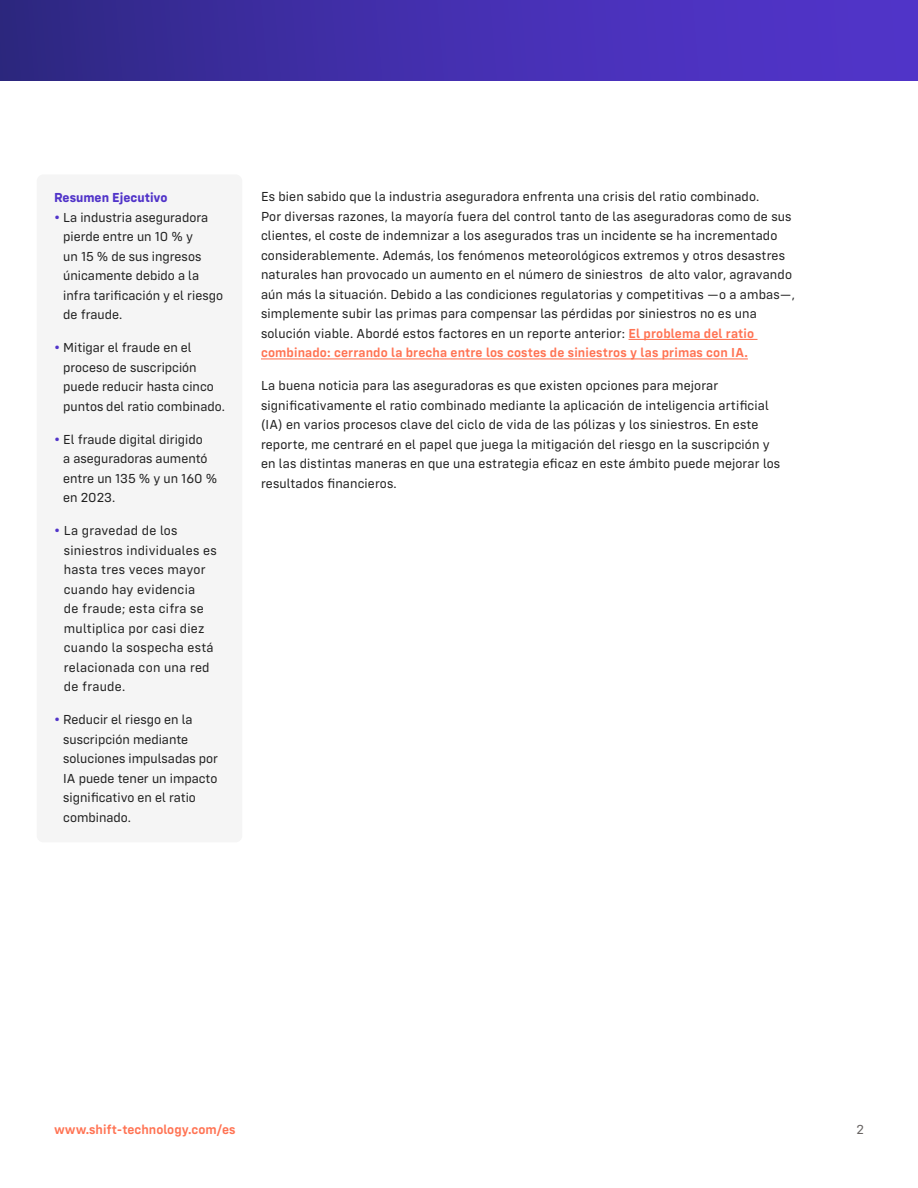
<style>
.page{position:relative;width:918px;height:1188px;background:#fff}
.page>*{position:absolute;margin:0;border:0;box-sizing:border-box;transform-origin:0 0}
.t1{font:13.5px/19.5px "Config Rounded";letter-spacing:.01em;color:#212121}
.t2{font:600 13.5px "Config Rounded";color:#ff7353}
.t3{font:700 13.5px "Config Rounded";color:#5134c9}
.t4{font:13.5px "Config Rounded";color:#686463}
.s1{font-size:16.5px;color:#5134c9}
.s2{font-weight:600;color:#ff7353}
</style>
<div class="page">
<div style="left:0;top:0;width:918px;height:81px;background:linear-gradient(to right,#302886,#5536d2)"></div>
<hr style="left:629px;top:339px;width:129px;height:1px;background:#ff7353">
<hr style="left:261px;top:358px;width:487px;height:1px;background:#ff7353">
<div style="left:37px;top:174px;width:205px;height:668px;background:#f5f5f5;border-radius:7px"></div>
<p class="t3" style="left:54px;top:189px;width:115px">Resumen Ejecutivo</p>
<p class="t1" style="left:63px;top:207px;width:161px;text-indent:-9px"><span class="s1">•</span> La industria aseguradora pierde entre un 10 % y<br>un 15 % de sus ingresos únicamente debido a la infra tarificación y el riesgo de fraude.</p>
<p class="t1" style="left:63px;top:338px;width:163px;text-indent:-9px"><span class="s1">•</span> Mitigar el fraude en el proceso de suscripción puede reducir hasta cinco puntos del ratio combinado.</p>
<p class="t1" style="left:63px;top:429px;width:156px;text-indent:-9px"><span class="s1">•</span> El fraude digital dirigido<br>a aseguradoras aumentó entre un 135 % y un 160 % en 2023.</p>
<p class="t1" style="left:64px;top:521px;width:154px;text-indent:-10px"><span class="s1">•</span> La gravedad de los siniestros individuales es hasta tres veces mayor cuando hay evidencia<br>de fraude; esta cifra se multiplica por casi diez cuando la sospecha está relacionada con una red de fraude.</p>
<p class="t1" style="left:63px;top:710px;width:156px;text-indent:-9px"><span class="s1">•</span> Reducir el riesgo en la suscripción mediante soluciones impulsadas por<br>IA puede tener un impacto significativo en el ratio combinado.</p>
<p class="t1" style="left:261px;top:187px;width:535px">Es bien sabido que la industria aseguradora enfrenta una crisis del ratio combinado.<br>Por diversas razones, la mayoría fuera del control tanto de las aseguradoras como de sus clientes, el coste de indemnizar a los asegurados tras un incidente se ha incrementado considerablemente. Además, los fenómenos meteorológicos extremos y otros desastres naturales han provocado un aumento en el número de siniestros de alto valor, agravando aún más la situación. Debido a las condiciones regulatorias y competitivas —o a ambas—, simplemente subir las primas para compensar las pérdidas por siniestros no es una solución viable. Abordé estos factores en un reporte anterior: <span class="s2">El problema del ratio combinado: cerrando la brecha entre los costes de siniestros y las primas con IA.</span></p>
<p class="t1" style="left:261px;top:376px;width:521px">La buena noticia para las aseguradoras es que existen opciones para mejorar significativamente el ratio combinado mediante la aplicación de inteligencia artificial (IA) en varios procesos clave del ciclo de vida de las pólizas y los siniestros. En este reporte, me centraré en el papel que juega la mitigación del riesgo en la suscripción y en las distintas maneras en que una estrategia eficaz en este ámbito puede mejorar los resultados financieros.</p>
<p class="t2" style="left:54px;top:1121px;width:183px">www.shift-technology.com/es</p>
<p class="t4" style="left:856px;top:1121px;width:9px">2</p>
</div>
